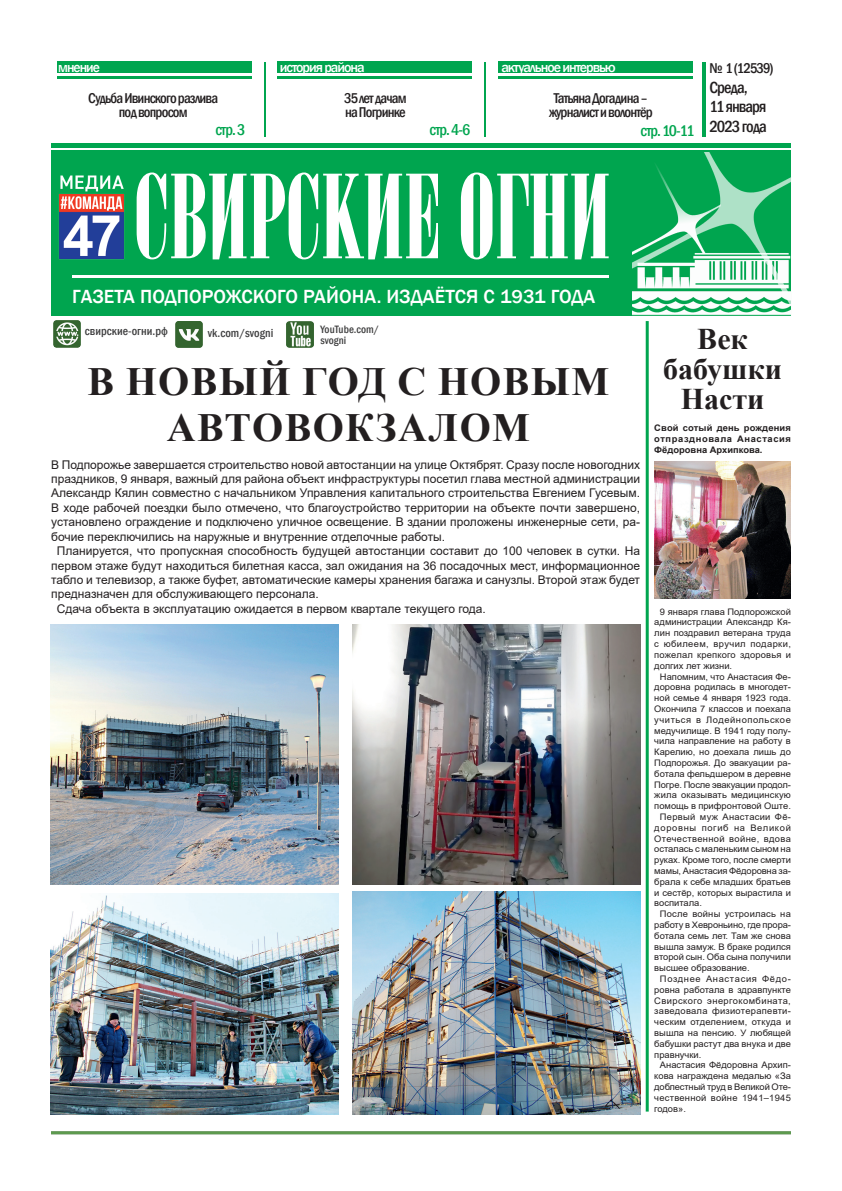
<style>
.page{position:relative;width:842px;height:1191px;background:#fff}
.page>*{position:absolute;margin:0;border:0;box-sizing:border-box;transform-origin:0 0}
.t1{font:145px "Arsis";letter-spacing:-.01em;color:#fff}
.Основной_заголовок{font:700 40px/46px "Times New Roman";letter-spacing:.035em;color:#231f20;text-align:center}
.Основной_заголовок-2{font:700 30px "Times New Roman";color:#231f20}
.t2{font:500 19.6px "Franklin Gothic";letter-spacing:.005em;color:#fff}
.t3{font:500 condensed 16.6px "Franklin Gothic";letter-spacing:-.055em;color:#231f20}
.t4{font:500 condensed 16px "Franklin Gothic";letter-spacing:-.055em;color:#00a54f}
.t5{font:500 condensed 14.6px "Franklin Gothic";letter-spacing:-.055em;color:#231f20}
.t6{font:500 14px "Franklin Gothic";letter-spacing:-.075em;color:#fff}
.Основной_текст{font:12px/14.4px "Arial";color:#231f20;text-align:justify}
.t7{font:500 condensed 12px "Franklin Gothic";letter-spacing:.005em;color:#3e3e3f}
.t8{font:500 condensed 11px "Franklin Gothic";letter-spacing:.005em;color:#3e3e3f}
.Основной_текст-2{font:9px/10.8px "Arial";color:#231f20;text-align:justify;scale:1.04 1}
.Основной_текст-3{font:700 9px/10.8px "Arial";letter-spacing:.025em;color:#231f20;text-align:justify;scale:1.04 1}
</style>
<div class="page">
<hr style="left:51px;top:144px;width:739px;height:4px;background:#00a54f">
<div style="left:51px;top:150px;width:740px;height:165px;background:#00a54f"></div>
<hr style="left:72px;top:275px;width:537px;height:2px;background:#fff">
<img style="left:632px;top:152px;width:159px;height:163px">
<img style="left:54px;top:320px;width:26px;height:27px">
<img style="left:175px;top:321px;width:27px;height:27px">
<img style="left:286px;top:321px;width:27px;height:27px">
<hr style="left:630px;top:315px;width:161px;height:1px;background:#00a54f">
<div style="left:57px;top:61px;width:194px;height:12px;background:#00a54f"></div>
<div style="left:277px;top:61px;width:195px;height:12px;background:#00a54f"></div>
<div style="left:498px;top:61px;width:194px;height:12px;background:#00a54f"></div>
<hr style="left:264px;top:62px;width:1px;height:75px;background:#00a54f">
<hr style="left:484px;top:62px;width:1px;height:75px;background:#00a54f">
<hr style="left:702px;top:62px;width:3px;height:75px;background:#00a54f">
<hr style="left:57px;top:76px;width:195px;height:2px;background:#00a54f">
<hr style="left:277px;top:77px;width:195px;height:2px;background:#00a54f">
<hr style="left:498px;top:77px;width:194px;height:2px;background:#00a54f">
<img style="left:58px;top:175px;width:67px;height:85px">
<hr style="left:51px;top:1131px;width:740px;height:3px;background:#5d9a4e">
<img style="left:51px;top:625px;width:287px;height:259px">
<img style="left:51px;top:893px;width:287px;height:221px">
<img style="left:353px;top:892px;width:287px;height:222px">
<img style="left:353px;top:625px;width:287px;height:259px">
<img style="left:654px;top:462px;width:137px;height:136px">
<hr style="left:646px;top:321px;width:3px;height:790px;background:#00a54f">
<p class="t6" style="left:58px;top:59px;width:43px">мнение</p>
<p class="t6" style="left:280px;top:58px;width:87px">история района</p>
<p class="t5" style="left:344px;top:88px;width:64px">35 лет дачам</p>
<p class="t5" style="left:345px;top:103px;width:62px">на Погринке</p>
<p class="t4" style="left:215px;top:119px;width:31px">стр. 3</p>
<p class="t5" style="left:88px;top:88px;width:131px">Судьба Ивинского разлива</p>
<p class="t5" style="left:119px;top:103px;width:71px">под вопросом</p>
<p class="t4" style="left:429px;top:119px;width:42px">стр. 4-6</p>
<p class="t6" style="left:501px;top:58px;width:116px">актуальное интервью</p>
<p class="t5" style="left:554px;top:88px;width:96px">Татьяна Догадина –</p>
<p class="t5" style="left:549px;top:103px;width:105px">журналист и волонтёр</p>
<p class="t4" style="left:640px;top:120px;width:56px">стр. 10-11</p>
<p class="t5" style="left:709px;top:58px;width:66px">№ 1 (12539)</p>
<p class="t3" style="left:709px;top:76px;width:40px">Среда,</p>
<p class="t3" style="left:709px;top:96px;width:59px">11 января</p>
<p class="t3" style="left:709px;top:116px;width:59px">2023 года</p>
<p class="t1" style="left:134px;top:136px;width:479px">СВИРСКИЕ ОГНИ</p>
<p class="t2" style="left:72px;top:284px;width:525px">ГАЗЕТА ПОДПОРОЖСКОГО РАЙОНА. ИЗДАЁТСЯ С 1931 ГОДА</p>
<p class="t7" style="left:85px;top:323px;width:85px">свирские-огни.рф</p>
<p class="t7" style="left:208px;top:325px;width:67px">vk.com/svogni</p>
<p class="t8" style="left:320px;top:322px;width:60px">YouTube.com/</p>
<p class="t8" style="left:320px;top:333px;width:27px">svogni</p>
<p class="Основной_заголовок" style="left:88px;top:358px;width:523px">В НОВЫЙ ГОД С НОВЫМ<br>АВТОВОКЗАЛОМ</p>
<p class="Основной_текст" style="left:51px;top:457px;width:590px">В Подпорожье завершается строительство новой автостанции на улице Октябрят. Сразу после новогодних праздников, 9 января, важный для района объект инфраструктуры посетил глава местной администрации Александр Кялин совместно с начальником Управления капитального строительства Евгением Гусевым.<br>В ходе рабочей поездки было отмечено, что благоустройство территории на объекте почти завершено, установлено ограждение и подключено уличное освещение. В здании проложены инженерные сети, ра&shy;бочие переключились на наружные и внутренние отделочные работы.</p>
<p class="Основной_текст" style="left:51px;top:543px;width:590px;text-indent:6px">Планируется, что пропускная способность будущей автостанции составит до 100 человек в сутки. На первом этаже будут находиться билетная касса, зал ожидания на 36 посадочных мест, информационное табло и телевизор, а также буфет, автоматические камеры хранения багажа и санузлы. Второй этаж будет предназначен для обслуживающего персонала.</p>
<p class="Основной_текст" style="left:57px;top:601px;width:430px">Сдача объекта в эксплуатацию ожидается в первом квартале текущего года.</p>
<p class="Основной_заголовок-2" style="left:697px;top:317px;width:52px">Век</p>
<p class="Основной_заголовок-2" style="left:663px;top:347px;width:120px">бабушки</p>
<p class="Основной_заголовок-2" style="left:681px;top:377px;width:85px">Насти</p>
<p class="Основной_текст-3" style="left:654px;top:422px;width:133px">Свой сотый день рождения отпраздновала Анастасия Фёдоровна Архипкова.</p>
<p class="Основной_текст-2" style="left:654px;top:606px;width:133px;text-indent:6px">9 января глава Подпорожской администрации Александр Кя&shy;лин поздравил ветерана труда с юбилеем, вручил подарки, пожелал крепкого здоровья и долгих лет жизни.</p>
<p class="Основной_текст-2" style="left:654px;top:671px;width:133px;text-indent:6px">Напомним, что Анастасия Фе&shy;доровна родилась в многодет&shy;ной семье 4 января 1923 года.<br>Окончила 7 классов и поехала учиться в Лодейнопольское медучилище. В 1941 году полу&shy;чила направление на работу в Карелию, но доехала лишь до Подпорожья. До эвакуации ра&shy;ботала фельдшером в деревне Погре. После эвакуации продол&shy;жила оказывать медицинскую помощь в прифронтовой Оште.</p>
<p class="Основной_текст-2" style="left:654px;top:811px;width:133px;text-indent:6px">Первый муж Анастасии Фё&shy;доровны погиб на Великой Отечественной войне, вдова осталась с маленьким сыном на руках. Кроме того, после смерти мамы, Анастасия Фёдоровна за&shy;брала к себе младших братьев и сестёр, которых вырастила и воспитала.</p>
<p class="Основной_текст-2" style="left:654px;top:908px;width:133px;text-indent:6px">После войны устроилась на работу в Хевроньино, где прора&shy;ботала семь лет. Там же снова вышла замуж. В браке родился второй сын. Оба сына получили высшее образование.</p>
<p class="Основной_текст-2" style="left:654px;top:973px;width:133px;text-indent:6px">Позднее Анастасия Фёдо&shy;ровна работала в здравпункте Свирского энергокомбината, заведовала физиотерапевти&shy;ческим отделением, откуда и вышла на пенсию. У любящей бабушки растут два внука и две правнучки.</p>
<p class="Основной_текст-2" style="left:654px;top:1059px;width:133px;text-indent:6px">Анастасия Фёдоровна Архип&shy;кова награждена медалью «За доблестный труд в Великой Оте&shy;чественной войне 1941–1945 годов».</p>
</div>
